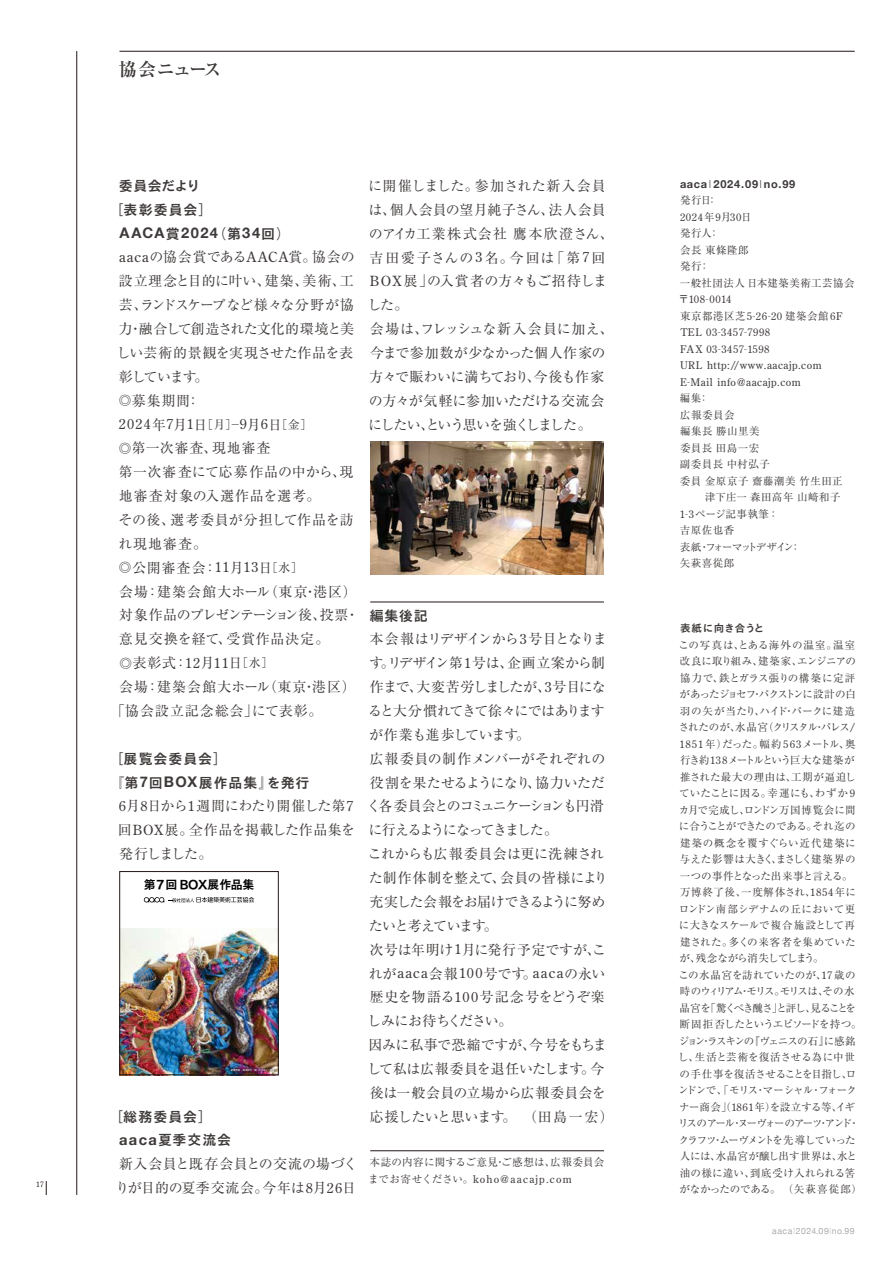
<style>
.page{position:relative;width:893px;height:1263px;background:#fff}
.page>*{position:absolute;margin:0;border:0;box-sizing:border-box;transform-origin:0 0}
.t1{font:700 18px "Ryumin Pro";letter-spacing:-.08em;color:#3e3a39}
.t2{font:700 14.7px "Helvetica Neue";letter-spacing:.1em;color:#3e3a39}
.t3{font:13.95px/23.9px "Ryumin Pro";letter-spacing:-.015em;color:#3e3a39}
.t4{font:13.95px/23.9px "Ryumin Pro";letter-spacing:-.035em;color:#3e3a39}
.t5{font:700 13.95px/23.9px "TB Go Pro";letter-spacing:.06em;color:#3e3a39}
.t6{font:13.95px/23.9px "Ryumin Pro";letter-spacing:.025em;color:#3e3a39}
.t7{font:13.95px "Ryumin Pro";letter-spacing:.07em;color:#3e3a39}
.t8{font:13.95px "Ryumin Pro";letter-spacing:.065em;color:#3e3a39}
.t9{font:13.95px "Century Old Style Std";color:#3e3a39}
.t10{font:13.95px "Ryumin Pro";letter-spacing:-.08em;color:#3e3a39}
.t11{font:13.95px "Ryumin Pro";letter-spacing:.005em;color:#3e3a39}
.t12{font:13.95px "Ryumin Pro";letter-spacing:.06em;color:#3e3a39}
.t13{font:13.95px "Ryumin Pro";letter-spacing:.04em;color:#3e3a39}
.t14{font:11.85px "Tsuku Go Pro E";letter-spacing:-.03em;color:#000}
.t15{font:700 10.95px "Helvetica Neue";letter-spacing:.07em;color:#3e3a39}
.t16{font:10.5px/16.5px "Ryumin Pro";letter-spacing:-.02em;color:#3e3a39}
.t17{font:10.5px/16.5px "Ryumin Pro";letter-spacing:.05em;color:#3e3a39}
.t18{font:10.5px/16.5px "Century Old Style Std";letter-spacing:.05em;color:#3e3a39}
.t19{font:10.5px/16.5px "Ryumin Pro";letter-spacing:.04em;color:#3e3a39}
.t20{font:10.5px "Century Old Style Std";letter-spacing:.115em;color:#3e3a39}
.t21{font:10.5px "Ryumin Pro";letter-spacing:.03em;color:#3e3a39}
.t22{font:700 10.5px "TB Go Pro";letter-spacing:.02em;color:#3e3a39}
.t23{font:10.5px "Ryumin Pro";letter-spacing:.005em;color:#3e3a39}
.t24{font:8.7px "Helvetica Neue";letter-spacing:.065em;color:#aaabab}
.t25{font:7.5px "Century Old Style Std";color:#221815}
.t26{font:700 2.4px "Futo Go B101 Pro";letter-spacing:-.03em;color:#fff}
.s1{font-family:"Gothic BBB Pro";font-weight:500}
.s2{font-family:"TB Go Pro";font-size:13.95px}
.s3{font-family:"Gothic BBB Pro";font-weight:500;font-size:13.95px}
.s4{font-family:"Century Old Style Std"}
.s5{font-size:12.6px}
.s6{font-family:"Ryumin Pro"}
.s7{font-family:"Ryumin Pro";font-size:11.85px}
.s8{font-size:11.85px}
.s9{font-family:"Helvetica Neue";font-size:14.7px}
</style>
<div class="page">
<hr style="left:119px;top:51px;width:736px;height:1px;background:#221815">
<hr style="left:76px;top:51px;width:1px;height:1144px;background:#221815">
<svg style="left:46px;top:1181px;width:1px;height:14px"></svg>
<hr style="left:370px;top:602px;width:234px;height:1px;background:#221815">
<hr style="left:370px;top:1150px;width:234px;height:1px;background:#221815">
<img style="left:370px;top:441px;width:234px;height:133px">
<img style="left:121px;top:928px;width:156px;height:145px">
<svg style="left:230px;top:1068px;width:45px;height:4px"></svg>
<svg style="left:144px;top:897px;width:110px;height:5px"></svg>
<div style="left:119px;top:871px;width:160px;height:204px;border:1px solid #221815"></div>
<p class="t25" style="left:36px;top:1180px;width:9px">17</p>
<h1 class="t1" style="left:119px;top:55px;width:104px">協会ニュース</h1>
<h3 class="t5" style="left:109px;top:173px;width:105px;text-align:center">委員会だより<br><span class="s1">［</span>表彰委員会<span class="s1">］</span></h3>
<h2 class="t2" style="left:120px;top:222px;width:172px">AACA<span class="s2">賞</span>2024<span class="s3">（</span><span class="s2">第</span>34<span class="s2">回</span><span class="s3">）</span></h2>
<h3 class="t3" style="left:116px;top:244px;width:240px"><span class="s4">aaca</span>の協会賞である<span class="s4">AACA</span>賞。協会の設立理念と目的に叶い、建築、美術、工芸、ランドスケープなど様々な分野が協力・融合して創造された文化的環境と美しい芸術的景観を実現させた作品を表彰しています。<br><span class="s5">◎</span>募集期間：</h3>
<h3 class="t9" style="left:119px;top:415px;width:195px">2024<span class="s6">年</span>7<span class="s6">月</span>1<span class="s6">日</span><span class="s7">［月］</span><span class="s6">─</span>9<span class="s6">月</span>6<span class="s6">日</span><span class="s7">［金］</span></h3>
<h3 class="t13" style="left:119px;top:437px;width:153px"><span class="s5">◎</span>第一次審査、現地審査</h3>
<h3 class="t6" style="left:118px;top:459px;width:237px">第一次審査にて応募作品の中から、現</h3>
<h3 class="t8" style="left:119px;top:485px;width:203px">地審査対象の入選作品を選考。</h3>
<h3 class="t11" style="left:118px;top:509px;width:237px">その後、選考委員が分担して作品を訪</h3>
<h3 class="t3" style="left:118px;top:531px;width:90px">れ現地審査。</h3>
<h3 class="t3" style="left:119px;top:555px;width:186px"><span class="s5">◎</span>公開審査会：<span class="s4">11</span>月<span class="s4">13</span>日<span class="s8">［水］</span></h3>
<h3 class="t7" style="left:119px;top:580px;width:239px">会場：建築会館大ホール（東京・港区）</h3>
<h3 class="t10" style="left:119px;top:604px;width:241px">対象作品のプレゼンテーション後、投票・</h3>
<h3 class="t12" style="left:119px;top:628px;width:212px">意見交換を経て、受賞作品決定。</h3>
<h3 class="t3" style="left:119px;top:650px;width:155px"><span class="s5">◎</span>表彰式：<span class="s4">12</span>月<span class="s4">11</span>日<span class="s8">［水］</span></h3>
<h3 class="t7" style="left:119px;top:676px;width:238px">会場：建築会館大ホール（東京・港区）</h3>
<h3 class="t8" style="left:111px;top:700px;width:213px">「協会設立記念総会」にて表彰。</h3>
<h3 class="t5" style="left:109px;top:746px;width:202px"><span class="s1">［</span>展覧会委員会<span class="s1">］<br>『</span>第<span class="s9">7</span>回<span class="s9">BOX</span>展作品集<span class="s1">』</span>を発行</h3>
<h3 class="t3" style="left:118px;top:793px;width:239px;text-align:justify"><span class="s4">6</span>月<span class="s4">8</span>日から<span class="s4">1</span>週間にわたり開催した第<span class="s4">7</span>回<span class="s4">BOX</span>展。全作品を掲載した作品集を発行しました。</h3>
<p class="t14" style="left:144px;top:874px;width:112px">第７回 BOX展作品集</p>
<p class="t26" style="left:231px;top:1068px;width:45px">最優秀賞　高須好子　塊（かたまり）部分</p>
<h3 class="t5" style="left:119px;top:1104px;width:113px;text-indent:-10px"><span class="s1">［</span>総務委員会<span class="s1">］</span><span class="s9">aaca</span>夏季交流会</h3>
<h3 class="t6" style="left:116px;top:1151px;width:243px">新入会員と既存会員との交流の場づくりが目的の夏季交流会。今年は<span class="s4">8</span>月<span class="s4">26</span>日</h3>
<h3 class="t3" style="left:367px;top:173px;width:248px">に開催しました。参加された新入会員は、個人会員の望月純子さん、法人会員のアイカ工業株式会社鷹本欣澄さん、吉田愛子さんの<span class="s4">3</span>名。今回は「第<span class="s4">7</span>回<br><span class="s4">BOX</span>展」の入賞者の方々もご招待しました。<br>会場は、フレッシュな新入会員に加え、今まで参加数が少なかった個人作家の方々で賑わいに満ちており、今後も作家の方々が気軽に参加いただける交流会にしたい、という思いを強くしました。</h3>
<h3 class="t5" style="left:370px;top:603px;width:59px">編集後記</h3>
<p class="t4" style="left:367px;top:626px;width:248px">本会報はリデザインから<span class="s4">3</span>号目となります。リデザイン第<span class="s4">1</span>号は、企画立案から制作まで、大変苦労しましたが、<span class="s4">3</span>号目になると大分慣れてきて徐々にではありますが作業も進歩しています。<br>広報委員の制作メンバーがそれぞれの役割を果たせるようになり、協力いただく各委員会とのコミュニケーションも円滑に行えるようになってきました。<br>これからも広報委員会は更に洗練された制作体制を整えて、会員の皆様により充実した会報をお届けできるように努めたいと考えています。<br>次号は年明け<span class="s4">1</span>月に発行予定ですが、これが<span class="s4">aaca</span>会報<span class="s4">100</span>号です。<span class="s4">aaca</span>の永い歴史を物語る<span class="s4">100</span>号記念号をどうぞ楽しみにお待ちください。<br>因みに私事で恐縮ですが、今号をもちまして私は広報委員を退任いたします。今後は一般会員の立場から広報委員会を応援したいと思います。 （田島一宏）</p>
<p class="t21" style="left:370px;top:1154px;width:236px">本誌の内容に関するご意見・ご感想は、広報委員会</p>
<p class="t20" style="left:368px;top:1172px;width:205px"><span class="s6">までお寄せください。</span>koho@aacajp.com</p>
<p class="t15" style="left:680px;top:175px;width:117px">aaca l 2024.09 l no.99</p>
<p class="t23" style="left:680px;top:192px;width:39px">発行日：</p>
<p class="t18" style="left:680px;top:209px;width:73px">2024<span class="s6">年</span>9<span class="s6">月</span>30<span class="s6">日</span></p>
<p class="t19" style="left:680px;top:224px;width:176px">発行人：<br>会長東條隆郎<br>発行：<br>一般社団法人日本建築美術工芸協会</p>
<p class="t18" style="left:679px;top:291px;width:54px"><span class="s6">〒</span>108<sup>-</sup>0014</p>
<p class="t17" style="left:680px;top:307px;width:164px">東京都港区芝<span class="s4">5</span><sup>-</sup><span class="s4">26</span><sup>-</sup><span class="s4">20</span> 建築会館<span class="s4">6F</span></p>
<p class="t18" style="left:680px;top:324px;width:143px">TEL 03<sup>-</sup>3457<sup>-</sup>7998<br>FA X 03<sup>-</sup>3457<sup>-</sup>1598<br>URL http://www.aacajp.com<br>E<sup>-</sup>Mail info@aacajp.com</p>
<p class="t17" style="left:680px;top:389px;width:164px">編集：<br>広報委員会<br>編集長勝山里美<br>委員長田島一宏<br>副委員長中村弘子<br>委員金原京子齋藤潮美竹生田正　　津下庄一森田高年山﨑和子<br><span class="s4">1</span><sup>-</sup><span class="s4">3</span>ページ記事執筆：<br>吉原佐也香<br>表紙・フォーマットデザイン：<br>矢萩喜從郎</p>
<p class="t22" style="left:680px;top:619px;width:86px">表紙に向き合うと</p>
<p class="t16" style="left:678px;top:636px;width:186px">この写真は、とある海外の温室。温室改良に取り組み、建築家、エンジニアの協力で、鉄とガラス張りの構築に定評があったジョセフ・パクストンに設計の白羽の矢が当たり、ハイド・パークに建造されたのが、水晶宮（クリスタル・パレス<span class="s4">/<br>1851</span>年）だった。幅約<span class="s4">563</span>メートル、奥行き約<span class="s4">138</span>メートルという巨大な建築が推された最大の理由は、工期が逼迫していたことに因る。幸運にも、わずか <span class="s4">9</span>カ月で完成し、ロンドン万国博覧会に間に合うことができたのである。それ迄の建築の概念を覆すぐらい近代建築に与えた影響は大きく、まさしく建築界の一つの事件となった出来事と言える。万博終了後、一度解体され、<span class="s4">1854</span>年にロンドン南部シデナムの丘において更に大きなスケールで複合施設として再建された。多くの来客者を集めていたが、残念ながら消失してしまう。<br>この水晶宮を訪れていたのが、<span class="s4">17</span> 歳の時のウィリアム・モリス。モリスは、その水晶宮を「驚くべき醜さ」と評し、見ることを断固拒否したというエピソードを持つ。ジョン・ラスキンの『ヴェニスの石』に感銘し、生活と芸術を復活させる為に中世の手仕事を復活させることを目指し、ロンドンで、「モリス・マーシャル・フォークナー商会」（<span class="s4">1861</span>年）を設立する等、イギリスのアール・ヌーヴォーのアーツ・アンド・クラフツ・ムーヴメントを先導していった人には、水晶宮が醸し出す世界は、水と油の様に違い、到底受け入れられる筈がなかったのである。　（矢萩喜從郎）</p>
<p class="t24" style="left:772px;top:1225px;width:84px">aaca l 2024.09l no.99</p>
</div>
